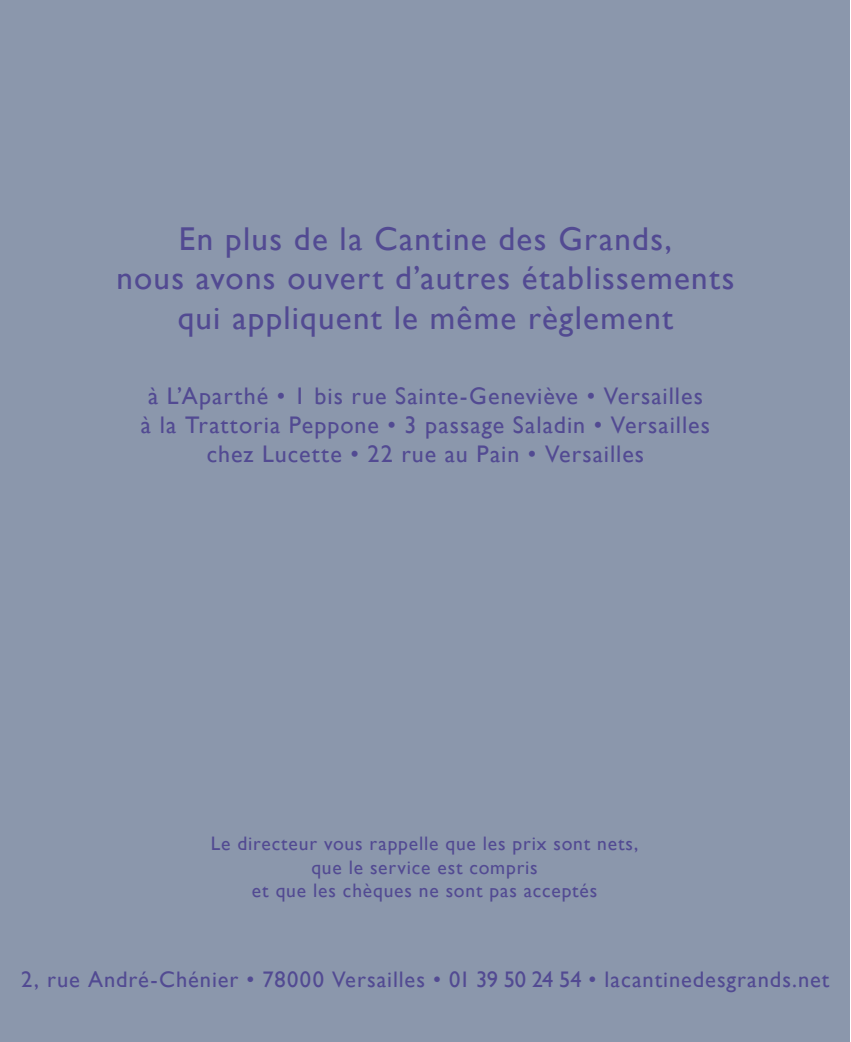
<style>
.page{position:relative;width:851px;height:1042px;background:#fff}
.page>*{position:absolute;margin:0;border:0;box-sizing:border-box;transform-origin:0 0}
.t1{font:33px/39.6px "Gill Sans";letter-spacing:.04em;color:#524a92;text-align:center}
.t2{font:24px/28.8px "Gill Sans";letter-spacing:.04em;color:#524a92;text-align:center}
.t3{font:22.5px "Gill Sans";letter-spacing:.04em;color:#524a92}
.t4{font:19.5px/23.4px "Gill Sans";letter-spacing:.04em;color:#524a92;text-align:center}
</style>
<div class="page">
<div style="left:0;top:1px;width:849px;height:1041px;background:#8b97ac"></div>
<h1 class="t1" style="left:116px;top:221px;width:619px">En plus de la Cantine des Grands,<br>nous avons ouvert d’autres établissements qui appliquent le même règlement</h1>
<p class="t2" style="left:141px;top:382px;width:570px">à L’Aparthé • 1 bis rue Sainte-Geneviève • Versailles à la Trattoria Peppone • 3 passage Saladin • Versailles chez Lucette • 22 rue au Pain • Versailles</p>
<p class="t4" style="left:211px;top:833px;width:429px">Le directeur vous rappelle que les prix sont nets, que le service est compris<br>et que les chèques ne sont pas acceptés</p>
<p class="t3" style="left:21px;top:966px;width:809px">2, rue André-Chénier • 78000 Versailles • 01 39 50 24 54 • lacantinedesgrands.net</p>
</div>
